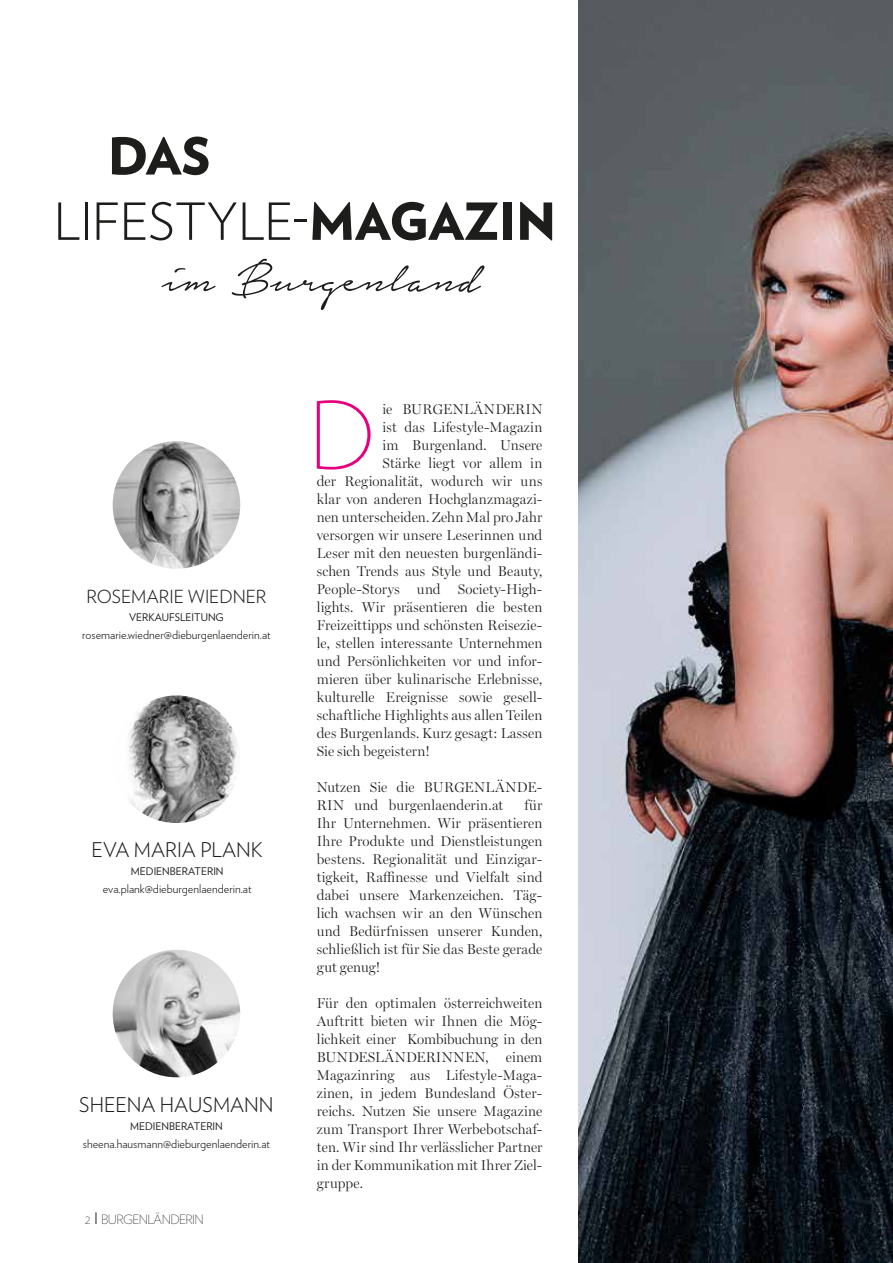
<style>
.page{position:relative;width:893px;height:1263px;background:#fff}
.page>*{position:absolute;margin:0;border:0;box-sizing:border-box;transform-origin:0 0}
.t1{font:200 92.55px "Verlag";color:#e6007d}
.t2{font:58.5px "Notera";color:#1d1d1b}
.t3{font:900 51px/65.2px "Verlag";color:#1d1d1b}
.t4{font:300 20.25px "Verlag";color:#1d1d1b}
.t5{font:300 18px "Verlag";color:#1d1d1b}
.t6{font:300 14.25px/18px "Miller Display";letter-spacing:.015em;color:#1d1d1b;text-align:justify}
.t7{font:200 12.75px "Verlag";letter-spacing:-.05em;color:#1d1d1b}
.t8{font:300 12px "Verlag";color:#1d1d1b}
.t9{font:10.5px "Verlag";color:#1d1d1b}
.s1{font-weight:300}
</style>
<div class="page">
<img style="left:113px;top:441px;width:127px;height:128px;border-radius:64px">
<img style="left:113px;top:695px;width:127px;height:128px;border-radius:64px">
<img style="left:113px;top:950px;width:127px;height:127px;border-radius:64px">
<img style="left:578px;top:0;width:315px;height:1263px">
<svg style="left:96px;top:1212px;width:1px;height:12px"></svg>
<h3 class="t3" style="left:54px;top:121px;width:504px;text-indent:54px">DAS<br><span class="s1">LIFESTYLE-</span>MAGAZIN</h3>
<h2 class="t2" style="left:162px;top:249px;width:319px">im Burgenland</h2>
<p class="t5" style="left:86px;top:583px;width:182px">ROSEMARIE WIEDNER</p>
<p class="t9" style="left:129px;top:609px;width:96px">VERKAUFSLEITUNG</p>
<p class="t8" style="left:82px;top:626px;width:190px">rosemarie.wiedner@dieburgenlaenderin.at</p>
<h3 class="t4" style="left:92px;top:835px;width:173px">EVA MARIA PLANK</h3>
<p class="t9" style="left:131px;top:863px;width:94px">MEDIENBERATERIN</p>
<p class="t8" style="left:103px;top:880px;width:150px">eva.plank@dieburgenlaenderin.at</p>
<h3 class="t4" style="left:79px;top:1089px;width:196px">SHEENA HAUSMANN</h3>
<p class="t9" style="left:130px;top:1118px;width:94px">MEDIENBERATERIN</p>
<p class="t8" style="left:83px;top:1134px;width:189px">sheena.hausmann@dieburgenlaenderin.at</p>
<p class="t7" style="left:85px;top:1210px;width:120px">2 BURGENLÄNDERIN</p>
<h1 class="t1" style="left:308px;top:369px;width:70px">D</h1>
<p class="t6" style="left:382px;top:400px;width:161px">ie BURGENLÄNDERIN</p>
<p class="t6" style="left:382px;top:418px;width:161px">ist das Lifestyle-Magazin</p>
<p class="t6" style="left:382px;top:436px;width:161px">im Burgenland. Unsere</p>
<p class="t6" style="left:382px;top:454px;width:161px">Stärke liegt vor allem in</p>
<p class="t6" style="left:317px;top:472px;width:227px">der Regionalität, wodurch wir uns</p>
<p class="t6" style="left:317px;top:490px;width:227px">klar von anderen Hochglanzmagazi-</p>
<p class="t6" style="left:317px;top:508px;width:227px">nen unterscheiden. Zehn Mal pro Jahr</p>
<p class="t6" style="left:317px;top:526px;width:227px">versorgen wir unsere Leserinnen und</p>
<p class="t6" style="left:317px;top:544px;width:227px">Leser mit den neuesten burgenländi-</p>
<p class="t6" style="left:317px;top:562px;width:227px">schen Trends aus Style und Beauty,</p>
<p class="t6" style="left:317px;top:580px;width:227px">People-Storys und Society-High-</p>
<p class="t6" style="left:317px;top:598px;width:227px">lights. Wir präsentieren die besten</p>
<p class="t6" style="left:317px;top:616px;width:227px">Freizeittipps und schönsten Reisezie-</p>
<p class="t6" style="left:317px;top:634px;width:227px">le, stellen interessante Unternehmen</p>
<p class="t6" style="left:317px;top:652px;width:227px">und Persönlichkeiten vor und infor-</p>
<p class="t6" style="left:317px;top:670px;width:227px">mieren über kulinarische Erlebnisse,</p>
<p class="t6" style="left:317px;top:688px;width:227px">kulturelle Ereignisse sowie gesell-</p>
<p class="t6" style="left:317px;top:706px;width:227px">schaftliche Highlights aus allen Teilen</p>
<p class="t6" style="left:317px;top:724px;width:227px">des Burgenlands. Kurz gesagt: Lassen</p>
<p class="t6" style="left:317px;top:742px;width:115px">Sie sich begeistern!</p>
<p class="t6" style="left:317px;top:778px;width:227px">Nutzen Sie die BURGENLÄNDE-<br>RIN und burgenlaenderin.at</p>
<p class="t6" style="left:317px;top:796px;width:227px;text-indent:208px">für Ihr Unternehmen. Wir präsentieren Ihre Produkte und Dienstleistungen bestens. Regionalität und Einzigar&shy;tigkeit, Raffinesse und Vielfalt sind dabei unsere Markenzeichen. Täg&shy;lich wachsen wir an den Wünschen und Bedürfnissen unserer Kunden, schließlich ist für Sie das Beste gerade gut genug!</p>
<p class="t6" style="left:317px;top:994px;width:227px">Für den optimalen österreichweiten Auftritt bieten wir Ihnen die Mög&shy;lichkeit einer Kombibuchung in den BUNDESLÄNDERINNEN, einem Magazinring aus Lifestyle-Maga&shy;zinen, in jedem Bundesland Öster&shy;reichs. Nutzen Sie unsere Magazine zum Transport Ihrer Werbebotschaf&shy;ten. Wir sind Ihr verlässlicher Partner in der Kommunikation mit Ihrer Ziel&shy;gruppe.</p>
</div>
